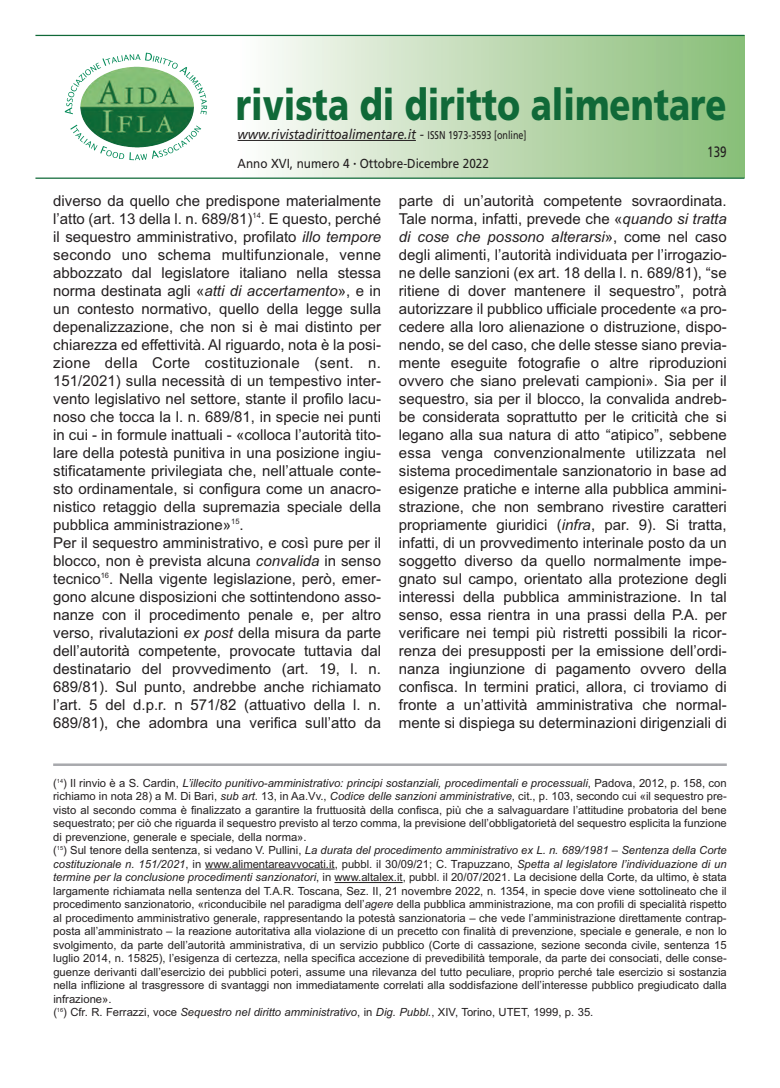
<style>
.page{position:relative;width:780px;height:1088px;background:#fff}
.page>*{position:absolute;margin:0;border:0;box-sizing:border-box;transform-origin:0 0}
.t1{font:900 43.75px "Frutiger";color:#106938;scale:.79 1}
.t2{font:15px/18px "Arial";color:#231f20}
.t3{font:15px "Frutiger";color:#231f20;scale:.78 1}
.t4{font:italic 13.75px "Frutiger";color:#231f20;scale:.9 1}
.t5{font:13px "Frutiger";color:#231f20;scale:.9 1}
.t6{font:11.25px/13.5px "Arial";color:#231f20}
.s1{font-style:normal;font-size:11.25px}
.s2{font-style:italic}
</style>
<div class="page">
<div style="left:237px;top:35px;width:507px;height:142px;background:linear-gradient(to right,#fdfcfa,#87bc76)"></div>
<hr style="left:35px;top:35px;width:709px;height:1px;background:#106938">
<hr style="left:35px;top:178px;width:709px;height:1px;background:#106938">
<hr style="left:237px;top:140px;width:179px;height:1px;background:#231f20">
<hr style="left:53px;top:763px;width:673px;height:3px;background:#a8a9ad">
<hr style="left:205px;top:868px;width:130px;height:1px;background:#231f20">
<hr style="left:334px;top:882px;width:68px;height:1px;background:#231f20">
<svg style="left:70px;top:125px;width:131px;height:35px"></svg>
<svg style="left:65px;top:53px;width:142px;height:62px"></svg>
<h1 class="t1" style="left:236px;top:87px;width:623px">rivista di diritto alimentare</h1>
<p class="t4" style="left:237px;top:129px;width:322px">www.rivistadirittoalimentare.it - <span class="s1">ISSN 1973-3593 [online]</span></p>
<p class="t5" style="left:237px;top:158px;width:281px">Anno XVI, numero 4 <sup>•</sup> Ottobre-Dicembre 2022</p>
<p class="t3" style="left:707px;top:145px;width:27px">139</p>
<p class="t2" style="left:53px;top:192px;width:329px">diverso da quello che predispone materialmente l’atto (art. 13 della l. n. 689/81)<sup>14</sup>. E questo, perché il sequestro amministrativo, profilato <span class="s2">illo tempore </span>secondo uno schema multifunzionale, venne abbozzato dal legislatore italiano nella stessa norma destinata agli «<span class="s2">atti di accertamento</span>», e in un contesto normativo, quello della legge sulla depenalizzazione, che non si è mai distinto per chiarezza ed effettività. Al riguardo, nota è la posi&shy;zione della Corte costituzionale (sent. n.<br>151/2021) sulla necessità di un tempestivo inter&shy;vento legislativo nel settore, stante il profilo lacu&shy;noso che tocca la l. n. 689/81, in specie nei punti in cui - in formule inattuali - «colloca l’autorità tito&shy;lare della potestà punitiva in una posizione ingiu&shy;stificatamente privilegiata che, nell’attuale conte&shy;sto ordinamentale, si configura come un anacro&shy;nistico retaggio della supremazia speciale della pubblica amministrazione»<sup>15</sup>.<br>Per il sequestro amministrativo, e così pure per il blocco, non è prevista alcuna <span class="s2">convalida</span> in senso tecnico<sup>16</sup>. Nella vigente legislazione, però, emer&shy;gono alcune disposizioni che sottintendono asso&shy;nanze con il procedimento penale e, per altro verso, rivalutazioni <span class="s2">ex post</span> della misura da parte dell’autorità competente, provocate tuttavia dal destinatario del provvedimento (art. 19, l. n.<br>689/81). Sul punto, andrebbe anche richiamato l’art. 5 del d.p.r. n 571/82 (attuativo della l. n.<br>689/81), che adombra una verifica sull’atto da</p>
<p class="t2" style="left:399px;top:192px;width:329px;text-align:justify">parte di un’autorità competente sovraordinata. tale norma, infatti, prevede che «<span class="s2">quando si tratta di cose che possono alterarsi</span>», come nel caso degli alimenti, l’autorità individuata per l’irrogazio&shy;ne delle sanzioni (ex art. 18 della l. n. 689/81), “se ritiene di dover mantenere il sequestro”, potrà autorizzare il pubblico ufficiale procedente «a pro&shy;cedere alla loro alienazione o distruzione, dispo&shy;nendo, se del caso, che delle stesse siano previa&shy;mente eseguite fotografie o altre riproduzioni ovvero che siano prelevati campioni». Sia per il sequestro, sia per il blocco, la convalida andreb&shy;be considerata soprattutto per le criticità che si legano alla sua natura di atto “atipico”, sebbene essa venga convenzionalmente utilizzata nel sistema procedimentale sanzionatorio in base ad esigenze pratiche e interne alla pubblica ammini&shy;strazione, che non sembrano rivestire caratteri propriamente giuridici (<span class="s2">infra</span>, par. 9). Si tratta, infatti, di un provvedimento interinale posto da un soggetto diverso da quello normalmente impe&shy;gnato sul campo, orientato alla protezione degli interessi della pubblica amministrazione. In tal senso, essa rientra in una prassi della P.A. per verificare nei tempi più ristretti possibili la ricor&shy;renza dei presupposti per la emissione dell’ordi&shy;nanza ingiunzione di pagamento ovvero della confisca. In termini pratici, allora, ci troviamo di fronte a un’attività amministrativa che normal&shy;mente si dispiega su determinazioni dirigenziali di</p>
<p class="t6" style="left:53px;top:776px;width:675px">(<sup>14</sup>) Il rinvio è a S. Cardin, <span class="s2">L’illecito punitivo-amministrativo: principi sostanziali, procedimentali e processuali</span>, Padova, 2012, p. 158, con richiamo in nota 28) a m. Di bari, <span class="s2">sub art</span>. 13, in Aa.vv., <span class="s2">Codice delle sanzioni amministrative</span>, cit., p. 103, secondo cui «il sequestro pre&shy;visto al secondo comma è finalizzato a garantire la fruttuosità della confisca, più che a salvaguardare l’attitudine probatoria del bene sequestrato; per ciò che riguarda il sequestro previsto al terzo comma, la previsione dell’obbligatorietà del sequestro esplicita la funzione di prevenzione, generale e speciale, della norma».<br>(<sup>15</sup>) Sul tenore della sentenza, si vedano v. Pullini, <span class="s2">La durata del procedimento amministrativo ex L. n. 689/1981 – Sentenza della Corte costituzionale n. 151/2021</span>, in www.alimentareavvocati.it, pubbl. il 30/09/21; C. trapuzzano, <span class="s2">Spetta al legislatore l’individuazione di un termine per la conclusione procedimenti sanzionatori</span>, in www.altalex.it, pubbl. il 20/07/2021. La decisione della Corte, da ultimo, è stata largamente richiamata nella sentenza del t.A.R. toscana, Sez. II, 21 novembre 2022, n. 1354, in specie dove viene sottolineato che il procedimento sanzionatorio, «riconducibile nel paradigma dell’<span class="s2">agere</span> della pubblica amministrazione, ma con profili di specialità rispetto al procedimento amministrativo generale, rappresentando la potestà sanzionatoria – che vede l’amministrazione direttamente contrap&shy;posta all’amministrato – la reazione autoritativa alla violazione di un precetto con finalità di prevenzione, speciale e generale, e non lo svolgimento, da parte dell’autorità amministrativa, di un servizio pubblico (Corte di cassazione, sezione seconda civile, sentenza 15 luglio 2014, n. 15825), l’esigenza di certezza, nella specifica accezione di prevedibilità temporale, da parte dei consociati, delle conse&shy;guenze derivanti dall’esercizio dei pubblici poteri, assume una rilevanza del tutto peculiare, proprio perché tale esercizio si sostanzia nella inflizione al trasgressore di svantaggi non immediatamente correlati alla soddisfazione dell’interesse pubblico pregiudicato dalla infrazione».<br>(<sup>16</sup>) Cfr. R. Ferrazzi, voce <span class="s2">Sequestro nel diritto amministrativo</span>, in <span class="s2">Dig. Pubbl.</span>, XIv, torino, UtEt, 1999, p. 35.</p>
</div>
